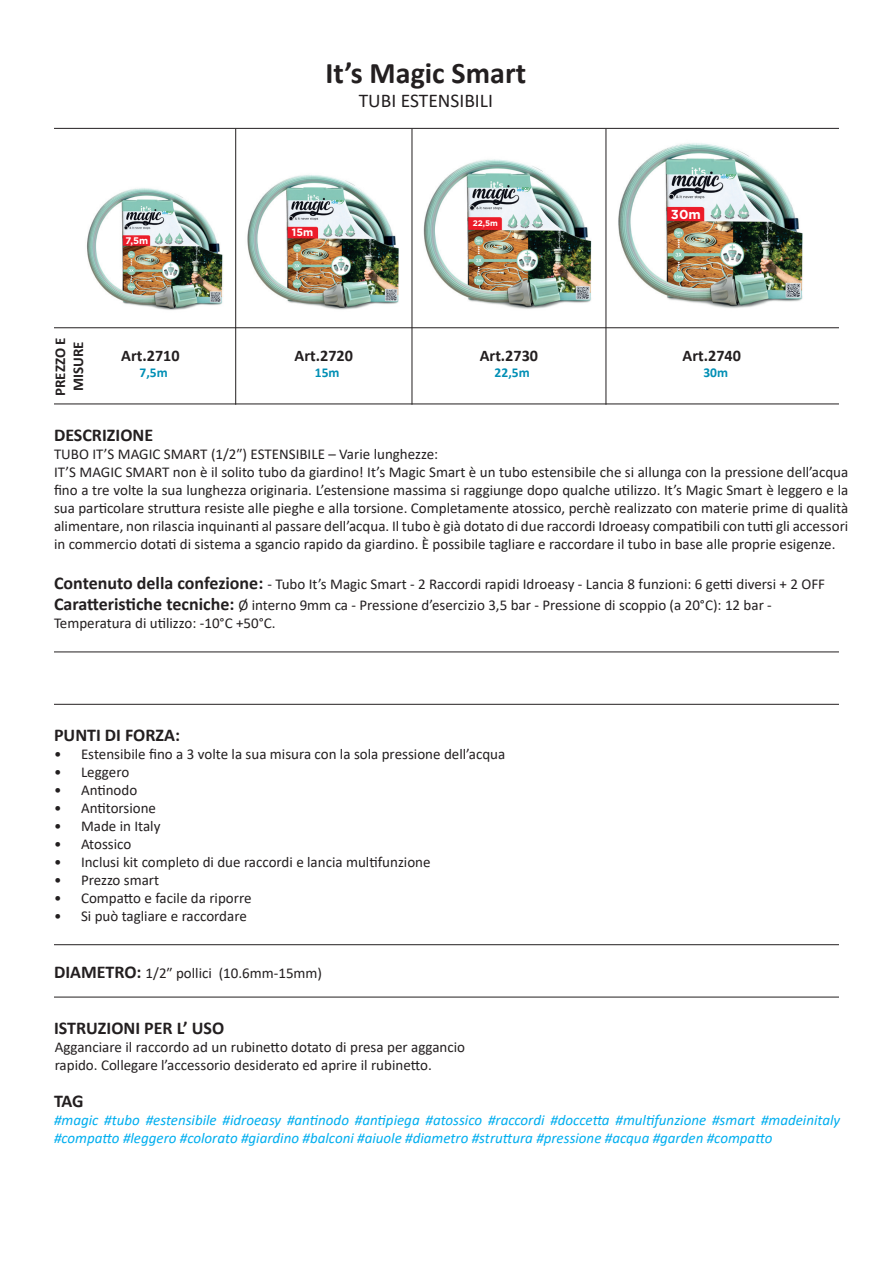
<style>
.page{position:relative;width:893px;height:1263px;background:#fff}
.page>*{position:absolute;margin:0;border:0;box-sizing:border-box;transform-origin:0 0}
.t1{font:700 30px "Calibri";color:#231f20}
.t2{font:19.5px "Calibri";color:#231f20}
.t3{font:700 18px "Calibri";color:#231f20}
.t4{font:700 16.2px "Calibri";color:#231f20}
.t5{font:15px/18px "Calibri";color:#231f20}
.t6{font:italic 15px/18px "Calibri";color:#00aeef}
.t7{font:700 15px/18px "Calibri";color:#231f20}
.t8{font:700 13.5px "Calibri";color:#018fb5}
.t9{font:700 13.05px "Gotham";color:#fff}
.t10{font:700 10.65px "Gotham";color:#fff}
.t11{font:700 9.6px "Gotham";color:#fff}
.t12{font:700 8.1px "Gotham";color:#fff}
.s1{font-weight:700;font-size:18px}
</style>
<div class="page">
<hr style="left:54px;top:651px;width:785px;height:1px;background:#231f20">
<hr style="left:54px;top:704px;width:785px;height:1px;background:#231f20">
<hr style="left:54px;top:944px;width:785px;height:1px;background:#231f20">
<hr style="left:54px;top:997px;width:785px;height:1px;background:#231f20">
<img style="left:87px;top:188px;width:136px;height:122px">
<svg style="left:125px;top:236px;width:23px;height:9px"></svg>
<img style="left:247px;top:175px;width:152px;height:135px">
<svg style="left:290px;top:228px;width:25px;height:9px"></svg>
<img style="left:423px;top:159px;width:169px;height:150px">
<svg style="left:471px;top:218px;width:28px;height:11px"></svg>
<img style="left:618px;top:143px;width:185px;height:165px">
<svg style="left:670px;top:208px;width:31px;height:12px"></svg>
<hr style="left:54px;top:128px;width:785px;height:1px;background:#231f20">
<hr style="left:54px;top:327px;width:785px;height:1px;background:#231f20">
<hr style="left:54px;top:404px;width:785px;height:1px;background:#231f20">
<hr style="left:235px;top:129px;width:1px;height:276px;background:#231f20">
<hr style="left:412px;top:129px;width:1px;height:276px;background:#231f20">
<hr style="left:606px;top:129px;width:1px;height:276px;background:#231f20">
<p class="t7" style="left:51px;top:396px;width:60px;rotate:-90deg">PREZZO E<br>MISURE</p>
<p class="t11" style="left:125px;top:234px;width:24px">7,5m</p>
<p class="t4" style="left:121px;top:344px;width:60px">Art.2710</p>
<p class="t8" style="left:140px;top:363px;width:30px">7,5m</p>
<h1 class="t1" style="left:326px;top:52px;width:202px">It’s Magic Smart</h1>
<h2 class="t2" style="left:359px;top:86px;width:136px">TUBI ESTENSIBILI</h2>
<p class="t10" style="left:292px;top:225px;width:23px">15m</p>
<p class="t12" style="left:473px;top:217px;width:27px">22,5m</p>
<p class="t4" style="left:295px;top:344px;width:60px">Art.2720</p>
<p class="t8" style="left:315px;top:363px;width:26px">15m</p>
<p class="t4" style="left:480px;top:344px;width:60px">Art.2730</p>
<p class="t8" style="left:495px;top:363px;width:36px">22,5m</p>
<p class="t9" style="left:671px;top:206px;width:31px">30m</p>
<p class="t4" style="left:683px;top:344px;width:60px">Art.2740</p>
<p class="t8" style="left:703px;top:363px;width:26px">30m</p>
<p class="t3" style="left:54px;top:423px;width:101px">DESCRIZIONE</p>
<p class="t5" style="left:54px;top:445px;width:796px">TUBO IT’S MAGIC SMART (1/2″) ESTENSIBILE – Varie lunghezze:<br>IT’S MAGIC SMART non è il solito tubo da giardino! It’s Magic Smart è un tubo estensibile che si allunga con la pressione dell’acqua fino a tre volte la sua lunghezza originaria. L’estensione massima si raggiunge dopo qualche utilizzo. It’s Magic Smart è leggero e la sua particolare struttura resiste alle pieghe e alla torsione. Completamente atossico, perchè realizzato con materie prime di qualità alimentare, non rilascia inquinanti al passare dell’acqua. Il tubo è già dotato di due raccordi Idroeasy compatibili con tutti gli accessori in commercio dotati di sistema a sgancio rapido da giardino. È possibile tagliare e raccordare il tubo in base alle proprie esigenze.</p>
<p class="t5" style="left:54px;top:573px;width:773px;line-height:21.6px"><span class="s1">Contenuto della confezione:</span> - Tubo It’s Magic Smart - 2 Raccordi rapidi Idroeasy - Lancia 8 funzioni: 6 getti diversi + 2 OFF<br><span class="s1">Caratteristiche tecniche:</span> Ø interno 9mm ca - Pressione d’esercizio 3,5 bar - Pressione di scoppio (a 20°C): 12 bar -</p>
<p class="t5" style="left:54px;top:614px;width:223px">Temperatura di utilizzo: -10°C +50°C.</p>
<p class="t3" style="left:54px;top:722px;width:127px">PUNTI DI FORZA:</p>
<p class="t5" style="left:54px;top:745px;width:453px">• Estensibile fino a 3 volte la sua misura con la sola pressione dell’acqua</p>
<p class="t5" style="left:54px;top:763px;width:77px">• Leggero</p>
<p class="t5" style="left:54px;top:781px;width:85px">• Antinodo</p>
<p class="t5" style="left:54px;top:799px;width:104px">• Antitorsione</p>
<p class="t5" style="left:54px;top:817px;width:108px">• Made in Italy</p>
<p class="t5" style="left:54px;top:835px;width:79px">• Atossico</p>
<p class="t5" style="left:54px;top:853px;width:378px">• Inclusi kit completo di due raccordi e lancia multifunzione</p>
<p class="t5" style="left:54px;top:871px;width:107px">• Prezzo smart</p>
<p class="t5" style="left:54px;top:889px;width:199px">• Compatto e facile da riporre</p>
<p class="t5" style="left:54px;top:907px;width:194px">• Si può tagliare e raccordare</p>
<p class="t5" style="left:54px;top:963px;width:270px"><span class="s1">DIAMETRO:</span> 1/2″ pollici (10.6mm-15mm)</p>
<p class="t3" style="left:54px;top:1015px;width:172px">ISTRUZIONI PER L’ USO</p>
<p class="t5" style="left:55px;top:1038px;width:412px">Agganciare il raccordo ad un rubinetto dotato di presa per aggancio rapido. Collegare l’accessorio desiderato ed aprire il rubinetto.</p>
<p class="t3" style="left:54px;top:1088px;width:31px">TAG</p>
<p class="t6" style="left:54px;top:1110px;width:788px">#magic #tubo #estensibile #idroeasy #antinodo #antipiega #atossico #raccordi #doccetta #multifunzione #smart #madeinitaly #compatto #leggero #colorato #giardino #balconi #aiuole #diametro #struttura #pressione #acqua #garden #compatto</p>
</div>
